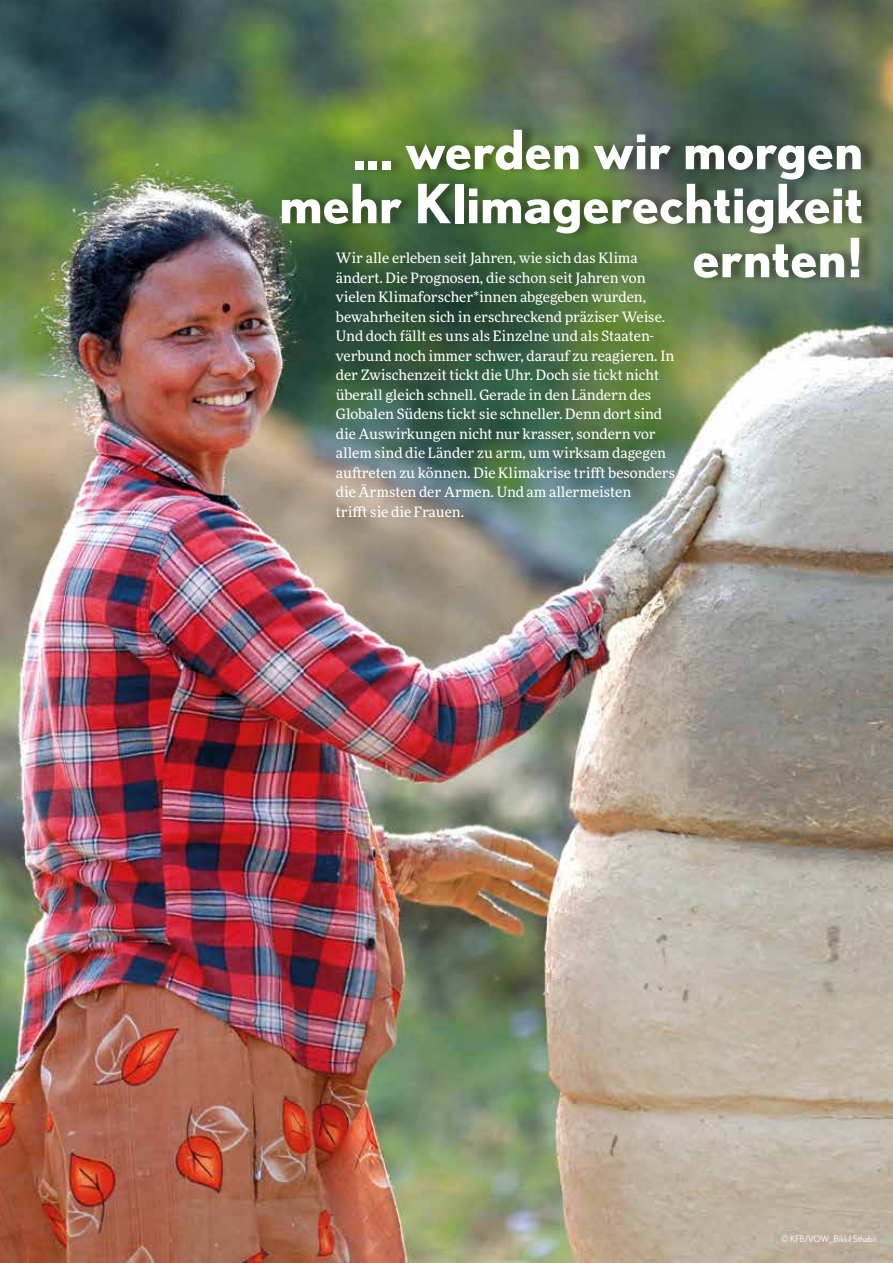
<style>
.page{position:relative;width:893px;height:1263px;background:#fff}
.page>*{position:absolute;margin:0;border:0;box-sizing:border-box;transform-origin:0 0}
.t1{font:700 54px/54px "Nobel";color:#fff;text-align:right}
.t2{font:14.25px/19.5px "More Pro";color:#fff}
.t3{font:9px "Nobel";color:#fff}
</style>
<div class="page">
<img style="left:0;top:0;width:893px;height:1263px">
<div style="left:282px;top:122px;width:596px;height:164px;background:#000;opacity:.42"></div>
<h1 class="t1" style="left:279px;top:122px;width:586px">... werden wir morgen mehr Klimagerechtigkeit ernten!</h1>
<p class="t2" style="left:336px;top:248px;width:341px">Wir alle erleben seit Jahren, wie sich das Klima ändert. Die Prognosen, die schon seit Jahren von vielen Klimaforscher*innen abgegeben wurden, bewahrheiten sich in erschreckend präziser Weise.<br>Und doch fällt es uns als Einzelne und als Staaten&shy;verbund noch immer schwer, darauf zu reagieren. In der Zwischenzeit tickt die Uhr. Doch sie tickt nicht überall gleich schnell. Gerade in den Ländern des Globalen Südens tickt sie schneller. Denn dort sind die Auswirkungen nicht nur krasser, sondern vor allem sind die Länder zu arm, um wirksam dagegen auftreten zu können. Die Klimakrise trifft besonders die Ärmsten der Armen. Und am allermeisten<br>trifft sie die Frauen.</p>
<p class="t3" style="left:781px;top:1234px;width:97px">© KFB/VOW_Bikkil Sthabit</p>
</div>
